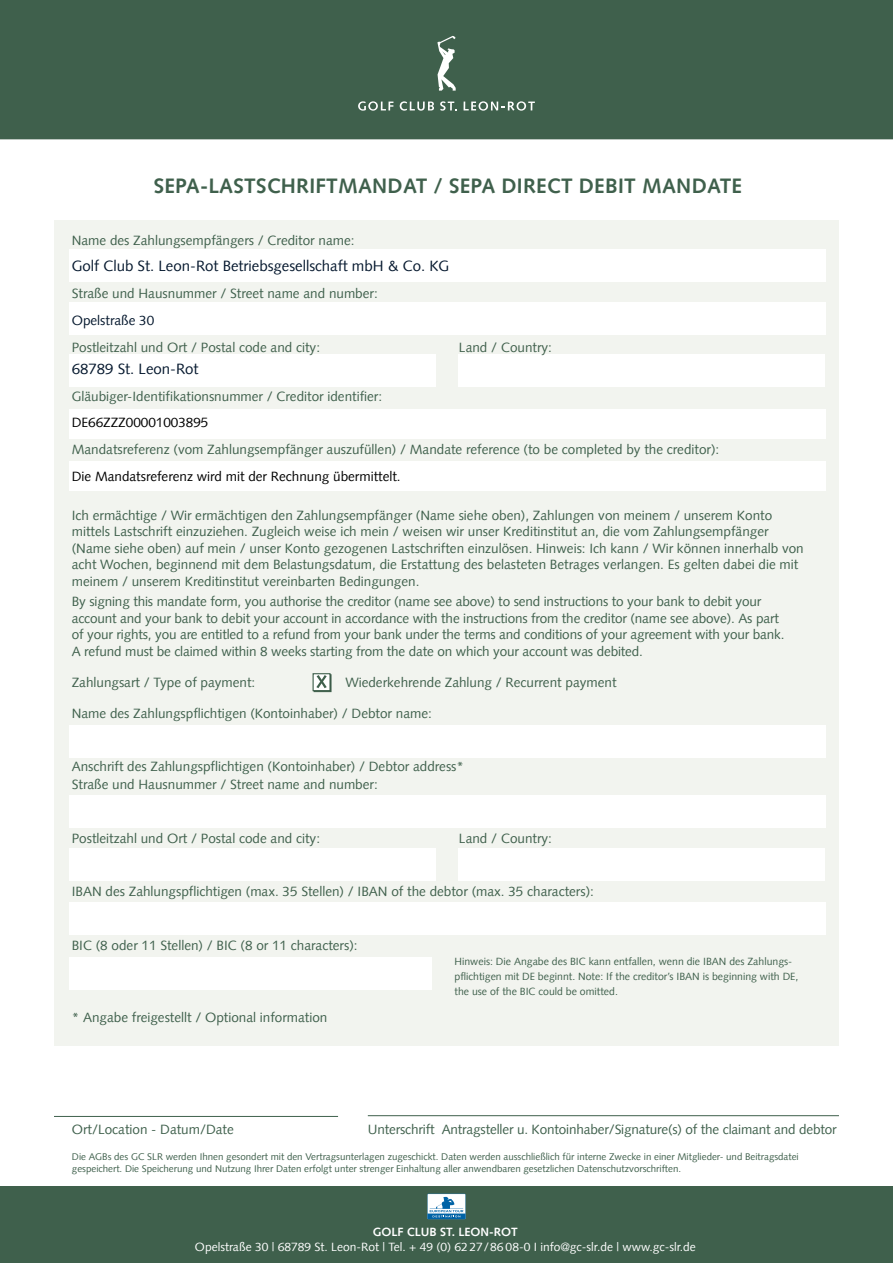
<style>
.page{position:relative;width:893px;height:1263px;background:#fff}
.page>*{position:absolute;margin:0;border:0;box-sizing:border-box;transform-origin:0 0}
.t1{font:700 21px "Syntax LT";letter-spacing:.01em;color:#3f604c}
.t2{font:15px "Syntax LT";color:#05182e}
.t3{font:13.5px/16.5px "Syntax LT";color:#3f604c}
.t4{font:13.5px "Syntax LT";color:#000}
.t5{font:13.5px "Syntax LT";color:#40604c}
.t6{font:13.5px "Syntax LT";color:#05182e}
.t7{font:12px "Syntax LT";color:#fff}
.t8{font:700 12px "Syntax LT";color:#fff}
.t9{font:10.5px/15px "Syntax LT";color:#3f604c}
.t10{font:9.75px/12px "Syntax LT";color:#3f604c}
</style>
<div class="page">
<div style="left:0;top:0;width:893px;height:139px;background:#3f604c"></div>
<div style="left:0;top:1187px;width:893px;height:76px;background:#3f604c"></div>
<svg style="left:358px;top:101px;width:35px;height:10px"></svg>
<svg style="left:400px;top:101px;width:34px;height:10px"></svg>
<svg style="left:440px;top:101px;width:17px;height:10px"></svg>
<svg style="left:464px;top:101px;width:71px;height:10px"></svg>
<svg style="left:437px;top:36px;width:19px;height:55px"></svg>
<svg style="left:427px;top:1194px;width:39px;height:25px"></svg>
<div style="left:54px;top:220px;width:785px;height:826px;background:#f2f4ef"></div>
<div style="left:69px;top:355px;width:367px;height:32px;background:#fff"></div>
<div style="left:458px;top:355px;width:367px;height:32px;background:#fff"></div>
<div style="left:69px;top:249px;width:756px;height:32px;background:#fff"></div>
<div style="left:69px;top:302px;width:756px;height:32px;background:#fff"></div>
<div style="left:69px;top:409px;width:756px;height:29px;background:#fff"></div>
<div style="left:69px;top:461px;width:756px;height:30px;background:#fff"></div>
<div style="left:69px;top:848px;width:367px;height:33px;background:#fff"></div>
<div style="left:458px;top:848px;width:367px;height:33px;background:#fff"></div>
<div style="left:69px;top:725px;width:756px;height:32px;background:#fff"></div>
<div style="left:69px;top:796px;width:756px;height:32px;background:#fff"></div>
<div style="left:69px;top:902px;width:756px;height:33px;background:#fff"></div>
<div style="left:69px;top:957px;width:363px;height:33px;background:#fff"></div>
<hr style="left:54px;top:1116px;width:284px;height:1px;background:#3f604c">
<hr style="left:368px;top:1115px;width:471px;height:1px;background:#3f604c">
<div style="left:314px;top:674px;width:17px;height:18px;background:#43634f"></div>
<div style="left:313px;top:673px;width:18px;height:18px;background:#fff;border:1px solid #3f604c"></div>
<svg style="left:316px;top:675px;width:11px;height:13px"></svg>
<h1 class="t1" style="left:154px;top:174px;width:590px">SEPA-LASTSCHRIFTMANDAT / SEPA DIRECT DEBIT MANDATE</h1>
<p class="t3" style="left:72px;top:232px;width:284px">Name des Zahlungsempfängers / Creditor name:</p>
<p class="t2" style="left:72px;top:257px;width:379px">Golf Club St. Leon-Rot Betriebsgesellschaft mbH &amp; Co. KG</p>
<p class="t3" style="left:72px;top:285px;width:307px">Straße und Hausnummer / Street name and number:</p>
<p class="t6" style="left:72px;top:312px;width:84px">Opelstraße 30</p>
<p class="t5" style="left:72px;top:339px;width:250px">Postleitzahl und Ort / Postal code and city:</p>
<p class="t5" style="left:459px;top:339px;width:95px">Land / Country:</p>
<p class="t2" style="left:72px;top:360px;width:128px">68789 St. Leon-Rot</p>
<p class="t3" style="left:72px;top:388px;width:312px">Gläubiger-Identifikationsnummer / Creditor identifier:</p>
<p class="t4" style="left:72px;top:415px;width:138px">DE66ZZZ00001003895</p>
<p class="t3" style="left:72px;top:441px;width:649px">Mandatsreferenz (vom Zahlungsempfänger auszufüllen) / Mandate reference (to be completed by the creditor):</p>
<p class="t4" style="left:72px;top:468px;width:330px">Die Mandatsreferenz wird mit der Rechnung übermittelt.</p>
<p class="t3" style="left:72px;top:507px;width:733px">Ich ermächtige / Wir ermächtigen den Zahlungsempfänger (Name siehe oben), Zahlungen von meinem / unserem Konto mittels Lastschrift einzuziehen. Zugleich weise ich mein / weisen wir unser Kreditinstitut an, die vom Zahlungsempfänger (Name siehe oben) auf mein / unser Konto gezogenen Lastschriften einzulösen. Hinweis: Ich kann / Wir können innerhalb von acht Wochen, beginnend mit dem Belastungsdatum, die Erstattung des belasteten Betrages verlangen. Es gelten dabei die mit meinem / unserem Kreditinstitut vereinbarten Bedingungen.</p>
<p class="t3" style="left:72px;top:594px;width:714px">By signing this mandate form, you authorise the creditor (name see above) to send instructions to your bank to debit your account and your bank to debit your account in accordance with the instructions from the creditor (name see above). As part of your rights, you are entitled to a refund from your bank under the terms and conditions of your agreement with your bank.<br>A refund must be claimed within 8 weeks starting from the date on which your account was debited.</p>
<p class="t3" style="left:72px;top:674px;width:185px">Zahlungsart / Type of payment:</p>
<p class="t3" style="left:345px;top:674px;width:273px">Wiederkehrende Zahlung / Recurrent payment</p>
<p class="t3" style="left:72px;top:705px;width:362px">Name des Zahlungspflichtigen (Kontoinhaber) / Debtor name:</p>
<p class="t3" style="left:72px;top:758px;width:394px;line-height:18px">Anschrift des Zahlungspflichtigen (Kontoinhaber) / Debtor address*<br>Straße und Hausnummer / Street name and number:</p>
<p class="t3" style="left:72px;top:830px;width:250px">Postleitzahl und Ort / Postal code and city:</p>
<p class="t3" style="left:459px;top:830px;width:95px">Land / Country:</p>
<p class="t3" style="left:72px;top:884px;width:524px">IBAN des Zahlungspflichtigen (max. 35 Stellen) / IBAN of the debtor (max. 35 characters):</p>
<p class="t3" style="left:72px;top:937px;width:287px">BIC (8 oder 11 Stellen) / BIC (8 or 11 characters):</p>
<p class="t9" style="left:454px;top:954px;width:345px">Hinweis: Die Angabe des BIC kann entfallen, wenn die IBAN des Zahlungs&shy;pflichtigen mit DE beginnt. Note: If the creditor’s IBAN is beginning with DE, the use of the BIC could be omitted.</p>
<p class="t3" style="left:72px;top:1009px;width:257px">* Angabe freigestellt / Optional information</p>
<p class="t3" style="left:72px;top:1121px;width:163px">Ort/Location - Datum/Date</p>
<p class="t3" style="left:368px;top:1121px;width:470px">Unterschrift Antragsteller u. Kontoinhaber/Signature(s) of the claimant and debtor</p>
<p class="t10" style="left:72px;top:1151px;width:728px">Die AGBs des GC SLR werden Ihnen gesondert mit den Vertragsunterlagen zugeschickt. Daten werden ausschließlich für interne Zwecke in einer Mitglieder- und Beitragsdatei gespeichert. Die Speicherung und Nutzung Ihrer Daten erfolgt unter strenger Einhaltung aller anwendbaren gesetzlichen Datenschutzvorschriften.</p>
<p class="t8" style="left:373px;top:1225px;width:146px">GOLF CLUB ST. LEON-ROT</p>
<p class="t7" style="left:195px;top:1239px;width:502px">Opelstraße 30 | 68789 St. Leon-Rot | Tel. + 49 (0) 62 27/86 08-0 I info@gc-slr.de | www.gc-slr.de</p>
</div>
